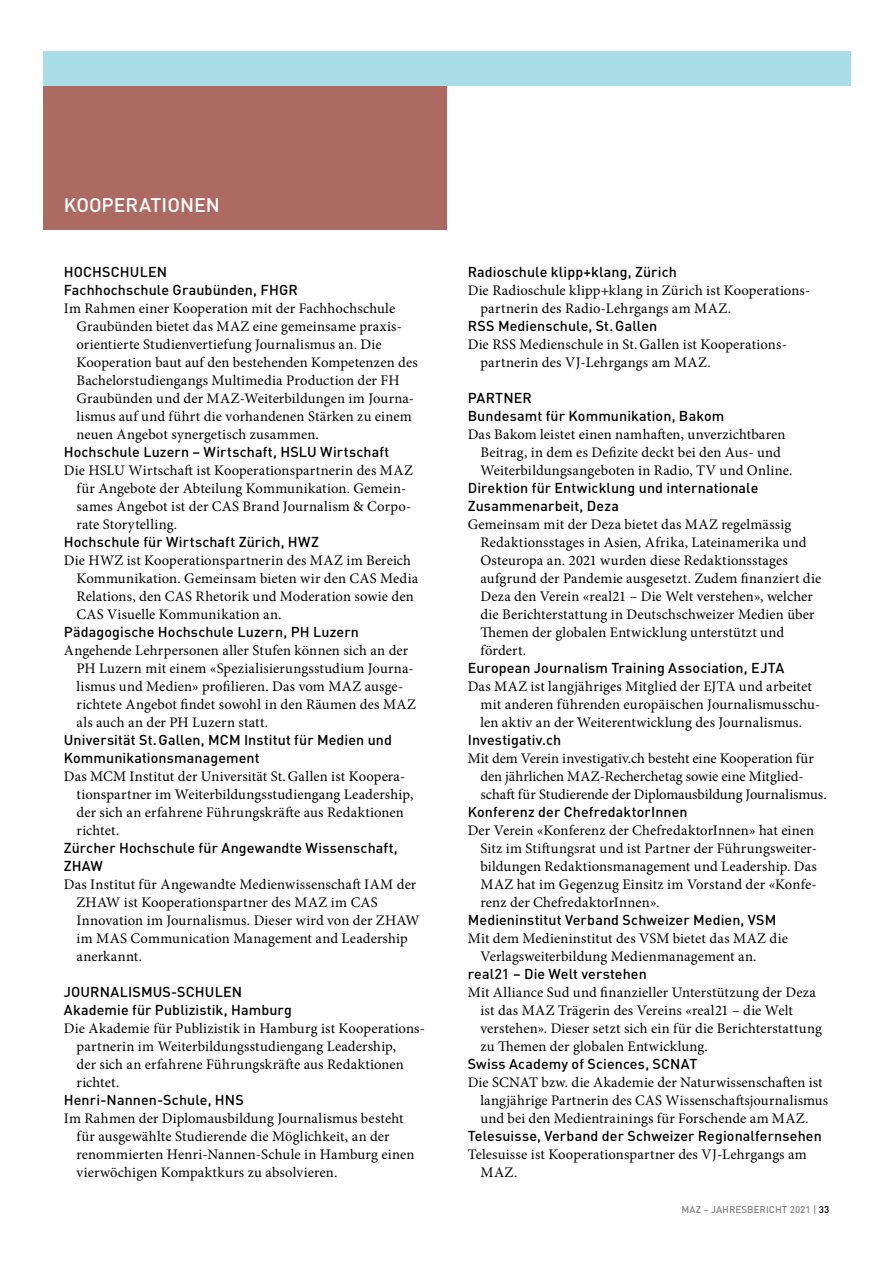
<style>
.page{position:relative;width:893px;height:1263px;background:#fff}
.page>*{position:absolute;margin:0;border:0;box-sizing:border-box;transform-origin:0 0}
.t1{font:500 19.5px "DIN";color:#fff}
.t2{font:14.7px/18px "Minion Pro";letter-spacing:.01em;color:#000}
.t3{font:500 14.25px/18px "DIN";letter-spacing:.01em;color:#000}
.t4{font:500 9.75px "DIN";letter-spacing:.005em;color:#808285}
.s1{color:#000}
</style>
<div class="page">
<div style="left:43px;top:86px;width:403px;height:144px;background:#ad6a62"></div>
<div style="left:43px;top:51px;width:807px;height:35px;background:#a9dee8"></div>
<h1 class="t1" style="left:64px;top:192px;width:13px">KOOPER</h1>
<h1 class="t1" style="left:139px;top:192px;width:24px">ATIONEN</h1>
<p class="t3" style="left:64px;top:262px;width:11px">HOCHSCHU</p>
<p class="t3" style="left:64px;top:262px;width:216px;text-indent:76px">LEN<br>Fachhochschule Graubünden, FHGR</p>
<p class="t2" style="left:77px;top:299px;width:343px;text-indent:-13px">Im Rahmen einer Kooperation mit der Fachhochschule Graubünden bietet das MAZ eine gemeinsame praxis&shy;orientierte Studienvertiefung Journalismus an. Die Kooperation baut auf den bestehenden Kompetenzen des Bachelorstudiengangs Multimedia Production der FH Graubünden und der MAZ-Weiterbildungen im Journa&shy;lismus auf und führt die vorhandenen Stärken zu einem neuen Angebot synergetisch zusammen.</p>
<p class="t3" style="left:64px;top:442px;width:327px">H ochschule Luzern – Wirtschaft, HSLU Wirtschaft</p>
<p class="t2" style="left:77px;top:461px;width:338px;text-indent:-13px">Die HSLU Wirtschaft ist Kooperationspartnerin des MAZ für Angebote der Abteilung Kommunikation. Gemein&shy;sames Angebot ist der CAS Brand Journalism &amp; Corpo&shy;rate Storytelling.</p>
<p class="t3" style="left:64px;top:532px;width:257px">H ochschule für Wirtschaft Zürich, HWZ</p>
<p class="t2" style="left:77px;top:551px;width:343px;text-indent:-13px">Die HWZ ist Kooperationspartnerin des MAZ im Bereich Kommunikation. Gemeinsam bieten wir den CAS Media Relations, den CAS Rhetorik und Moderation sowie den CAS Visuelle Kommunikation an.</p>
<p class="t3" style="left:64px;top:622px;width:297px">Pädagogische H ochschule Luzern, PH Luzern</p>
<p class="t2" style="left:77px;top:641px;width:341px;text-indent:-13px">Angehende Lehrpersonen aller Stufen können sich an der PH Luzern mit einem «Spezialisierungsstudium Journa&shy;lismus und Medien» profilieren. Das vom MAZ ausge&shy;richtete Angebot findet sowohl in den Räumen des MAZ als auch an der PH Luzern statt.</p>
<p class="t3" style="left:64px;top:730px;width:330px">U niversität St. Gallen, MCM I nstitut für Medien und<br>Kommunikationsmanagement</p>
<p class="t2" style="left:77px;top:767px;width:338px;text-indent:-13px">Das MCM Institut der Universität St.Gallen ist Koopera&shy;tionspartner im Weiterbildungsstudiengang Leadership, der sich an erfahrene Führungskräfte aus Redaktionen richtet.</p>
<p class="t3" style="left:64px;top:838px;width:335px">Zürcher H ochschule für Angewandte Wissenschaft,<br>ZHAW</p>
<p class="t2" style="left:77px;top:875px;width:345px;text-indent:-13px">Das Institut für Angewandte Medienwissenschaft IAM der ZHAW ist Kooperationspartner des MAZ im CAS Innovation im Journalismus. Dieser wird von der ZHAW im MAS Communication Management and Leadership anerkannt.</p>
<p class="t3" style="left:64px;top:982px;width:10px">JOURN</p>
<p class="t3" style="left:110px;top:982px;width:77px">ALISMUS-SCHU</p>
<p class="t3" style="left:64px;top:982px;width:230px;text-indent:151px">LEN<br>Akademie für Publizistik, Hamburg</p>
<p class="t2" style="left:77px;top:1019px;width:350px;text-indent:-13px">Die Akademie für Publizistik in Hamburg ist Kooperations&shy;partnerin im Weiterbildungsstudiengang Leadership,<br>der sich an erfahrene Führungskräfte aus Redaktionen richtet.</p>
<p class="t3" style="left:64px;top:1090px;width:162px">Henri-Nannen-Schule, HNS</p>
<p class="t2" style="left:77px;top:1109px;width:339px;text-indent:-13px">Im Rahmen der Diplomausbildung Journalismus besteht für ausgewählte Studierende die Möglichkeit, an der renommierten Henri-Nannen-Schule in Hamburg einen vierwöchigen Kompaktkurs zu absolvieren.</p>
<p class="t3" style="left:468px;top:262px;width:211px">Radioschule klipp+klang, Zürich</p>
<p class="t2" style="left:480px;top:281px;width:331px;text-indent:-13px">Die Radioschule klipp+klang in Zürich ist Kooperations&shy;partnerin des Radio-Lehrgangs am MAZ.</p>
<p class="t3" style="left:468px;top:316px;width:10px">RSS</p>
<p class="t3" style="left:498px;top:316px;width:161px">Medienschule, St. Gallen</p>
<p class="t2" style="left:480px;top:335px;width:306px;text-indent:-13px">Die RSS Medienschule in St.Gallen ist Kooperations&shy;partnerin des VJ-Lehrgangs am MAZ.</p>
<p class="t3" style="left:468px;top:388px;width:258px">PARTNER<br>Bundesamt für Kommunikation, Bakom</p>
<p class="t2" style="left:480px;top:425px;width:314px;text-indent:-13px">Das Bakom leistet einen namhaften, unverzichtbaren<br>Beitrag, in dem es Defizite deckt bei den Aus- und<br>Weiterbildungsangeboten in Radio, TV und Online.</p>
<p class="t3" style="left:468px;top:478px;width:292px">Direktion für Entwicklung und internationale<br>Zusammenarbeit, Deza</p>
<p class="t2" style="left:480px;top:515px;width:342px;text-indent:-13px">Gemeinsam mit der Deza bietet das MAZ regelmässig Redaktionsstages in Asien, Afrika, Lateinamerika und Osteuropa an. 2021 wurden diese Redaktionsstages aufgrund der Pandemie ausgesetzt. Zudem finanziert die Deza den Verein «real21 – Die Welt verstehen», welcher die Berichterstattung in Deutschschweizer Medien über Themen der globalen Entwicklung unterstützt und fördert.</p>
<p class="t3" style="left:468px;top:658px;width:318px">European Journalism Training Association, EJTA</p>
<p class="t2" style="left:480px;top:677px;width:341px;text-indent:-13px">Das MAZ ist langjähriges Mitglied der EJTA und arbeitet mit anderen führenden europäischen Journalismusschu&shy;len aktiv an der Weiterentwicklung des Journalismus.</p>
<p class="t3" style="left:468px;top:730px;width:95px">I nvestigativ.ch</p>
<p class="t2" style="left:480px;top:749px;width:348px;text-indent:-13px">Mit dem Verein investigativ.ch besteht eine Kooperation für den jährlichen MAZ-Recherchetag sowie eine Mitglied&shy;schaft für Studierende der Diplomausbildung Journalismus.</p>
<p class="t3" style="left:468px;top:802px;width:221px">Konferenz der ChefredaktorI nnen</p>
<p class="t2" style="left:480px;top:821px;width:338px;text-indent:-13px">Der Verein «Konferenz der ChefredaktorInnen» hat einen Sitz im Stiftungsrat und ist Partner der Führungsweiter&shy;bildungen Redaktionsmanagement und Leadership. Das MAZ hat im Gegenzug Einsitz im Vorstand der «Konfe&shy;renz der ChefredaktorInnen».</p>
<p class="t3" style="left:468px;top:910px;width:310px">Medieninstitut Verband Schweizer Medien, VSM</p>
<p class="t2" style="left:480px;top:929px;width:309px;text-indent:-13px">Mit dem Medieninstitut des VSM bietet das MAZ die<br>Verlagsweiterbildung Medienmanagement an.</p>
<p class="t3" style="left:468px;top:964px;width:181px">real21 – Die Welt verstehen</p>
<p class="t2" style="left:480px;top:983px;width:343px;text-indent:-13px">Mit Alliance Sud und finanzieller Unterstützung der Deza ist das MAZ Trägerin des Vereins «real21 – die Welt verstehen». Dieser setzt sich ein für die Berichterstattung zu Themen der globalen Entwicklung.</p>
<p class="t3" style="left:468px;top:1054px;width:195px">Swiss Academy of Sciences, SCN</p>
<p class="t3" style="left:681px;top:1054px;width:17px">AT</p>
<p class="t2" style="left:480px;top:1073px;width:349px;text-indent:-13px">Die SCNAT bzw. die Akademie der Naturwissenschaften ist langjährige Partnerin des CAS Wissenschaftsjournalismus und bei den Medientrainings für Forschende am MAZ.</p>
<p class="t3" style="left:468px;top:1126px;width:356px">Telesuisse, Verband der Schweizer Regionalfernsehen</p>
<p class="t2" style="left:480px;top:1145px;width:328px;text-indent:-13px">Telesuisse ist Kooperationspartner des VJ-Lehrgangs am<br>MAZ.</p>
<p class="t4" style="left:682px;top:1203px;width:8px">maz</p>
<p class="t4" style="left:703px;top:1203px;width:26px">– JAHRESBERICHT</p>
<p class="t4" style="left:790px;top:1203px;width:41px">2021 | <span class="s1">33</span></p>
</div>
